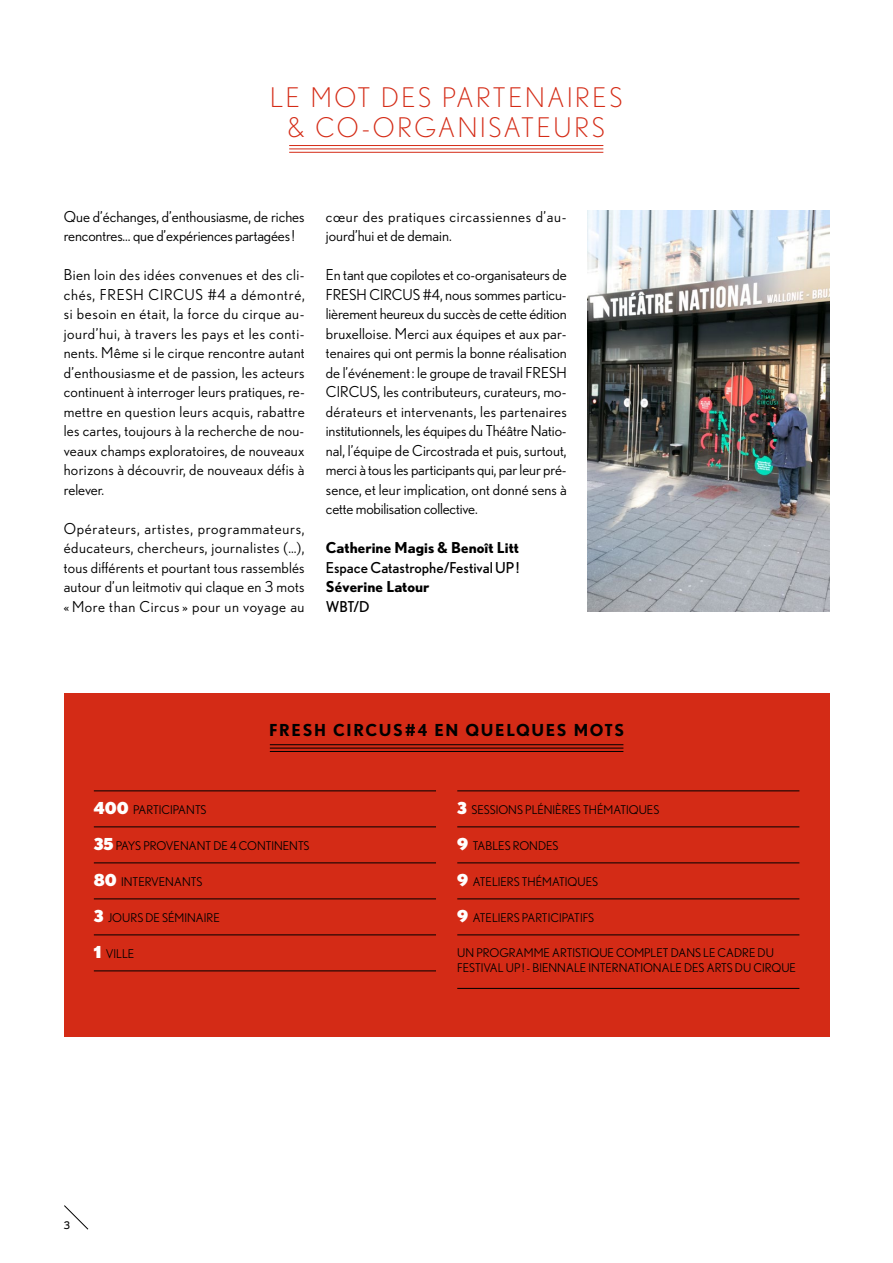
<style>
.page{position:relative;width:893px;height:1263px;background:#fff}
.page>*{position:absolute;margin:0;border:0;box-sizing:border-box;transform-origin:0 0}
.t1{font:300 27px/30px "Nobel";letter-spacing:.1em;color:#d42b16;text-align:center}
.t2{font:700 16.5px "Nobel";letter-spacing:.1em;color:#000}
.t3{font:15px/19.5px "Nobel";letter-spacing:.005em;color:#000;text-align:justify}
.t4{font:15px/19.5px "Nobel";letter-spacing:.04em;color:#000}
.t5{font:700 15px "Nobel";color:#000}
.t6{font:15px "Nobel";color:#000}
.t7{font:12px/15px "Nobel";color:#000}
.t8{font:10.5px "Nobel";color:#000}
.s1{font-weight:900;font-size:16.5px;color:#fff}
</style>
<div class="page">
<svg style="left:64px;top:1205px;width:25px;height:25px"></svg>
<hr style="left:289px;top:145px;width:314px;height:1px;background:#d42b16">
<hr style="left:289px;top:149px;width:314px;height:1px;background:#d42b16">
<hr style="left:289px;top:152px;width:314px;height:1px;background:#d42b16">
<div style="left:64px;top:693px;width:765px;height:344px;background:#d42b16"></div>
<hr style="left:270px;top:744px;width:353px;height:1px;background:#000">
<hr style="left:270px;top:748px;width:353px;height:1px;background:#000">
<hr style="left:270px;top:751px;width:353px;height:1px;background:#000">
<hr style="left:94px;top:790px;width:342px;height:1px;background:#000">
<hr style="left:94px;top:826px;width:342px;height:1px;background:#000">
<hr style="left:94px;top:862px;width:342px;height:1px;background:#000">
<hr style="left:94px;top:898px;width:342px;height:1px;background:#000">
<hr style="left:94px;top:934px;width:342px;height:1px;background:#000">
<hr style="left:94px;top:970px;width:342px;height:1px;background:#000">
<hr style="left:457px;top:790px;width:342px;height:1px;background:#000">
<hr style="left:457px;top:826px;width:342px;height:1px;background:#000">
<hr style="left:457px;top:862px;width:342px;height:1px;background:#000">
<hr style="left:457px;top:898px;width:342px;height:1px;background:#000">
<hr style="left:457px;top:934px;width:342px;height:1px;background:#000">
<hr style="left:457px;top:988px;width:342px;height:1px;background:#000">
<img style="left:588px;top:211px;width:241px;height:401px">
<h1 class="t1" style="left:270px;top:82px;width:354px">LE MOT DES PARTENAIRES &amp; CO-ORGANISATEURS</h1>
<p class="t3" style="left:64px;top:206px;width:242px">Que d’échanges, d’enthousiasme, de riches rencontres… que d’expériences partagées!</p>
<p class="t3" style="left:64px;top:265px;width:242px">Bien loin des idées convenues et des cli&shy;chés, FRESH CIRCUS #4 a démontré, si besoin en était, la force du cirque au&shy;jourd’hui, à travers les pays et les conti&shy;nents. Même si le cirque rencontre autant d’enthousiasme et de passion, les acteurs continuent à interroger leurs pratiques, re&shy;mettre en question leurs acquis, rabattre les cartes, toujours à la recherche de nou&shy;veaux champs exploratoires, de nouveaux horizons à découvrir, de nouveaux défis à relever.</p>
<p class="t3" style="left:64px;top:518px;width:242px">Opérateurs, artistes, programmateurs, éducateurs, chercheurs, journalistes (…), tous différents et pourtant tous rassemblés autour d’un leitmotiv qui claque en 3 mots « More than Circus » pour un voyage au</p>
<p class="t4" style="left:326px;top:206px;width:242px">cœur des pratiques circassiennes d’au&shy;jourd’hui et de demain.</p>
<p class="t3" style="left:326px;top:265px;width:242px">En tant que copilotes et co-organisateurs de FRESH CIRCUS #4, nous sommes particu&shy;lièrement heureux du succès de cette édition bruxelloise. Merci aux équipes et aux par&shy;tenaires qui ont permis la bonne réalisation de l’événement: le groupe de travail FRESH CIRCUS, les contributeurs, curateurs, mo&shy;dérateurs et intervenants, les partenaires institutionnels, les équipes du Théâtre Natio&shy;nal, l’équipe de Circostrada et puis, surtout, merci à tous les participants qui, par leur pré&shy;sence, et leur implication, ont donné sens à cette mobilisation collective.</p>
<p class="t5" style="left:326px;top:539px;width:195px">Catherine Magis &amp; Benoît Litt</p>
<p class="t6" style="left:326px;top:558px;width:195px">Espace Catastrophe/Festival UP!</p>
<p class="t5" style="left:326px;top:578px;width:105px">Séverine Latour</p>
<p class="t6" style="left:326px;top:597px;width:45px">WBT/D</p>
<p class="t2" style="left:269px;top:720px;width:357px">FRESH CIRCUS#4 EN QUELQUES MOTS</p>
<p class="t7" style="left:94px;top:802px;width:114px"><span class="s1">400</span> PARTICIPANTS</p>
<p class="t7" style="left:94px;top:838px;width:217px"><span class="s1">35</span> PAYS PROVENANT DE 4 CONTINENTS</p>
<p class="t7" style="left:94px;top:874px;width:110px"><span class="s1">80</span> INTERVENANTS</p>
<p class="t7" style="left:94px;top:910px;width:127px"><span class="s1">3</span> JOURS DE SÉMINAIRE</p>
<p class="t7" style="left:94px;top:946px;width:42px"><span class="s1">1</span> VILLE</p>
<p class="t8" style="left:64px;top:1219px;width:8px">3</p>
<p class="t7" style="left:457px;top:802px;width:204px"><span class="s1">3</span> SESSIONS PLÉNIÈRES THÉMATIQUES</p>
<p class="t7" style="left:457px;top:838px;width:103px"><span class="s1">9</span> TABLES RONDES</p>
<p class="t7" style="left:457px;top:874px;width:142px"><span class="s1">9</span> ATELIERS THÉMATIQUES</p>
<p class="t7" style="left:457px;top:910px;width:138px"><span class="s1">9</span> ATELIERS PARTICIPATIFS</p>
<p class="t7" style="left:457px;top:945px;width:340px">UN PROGRAMME ARTISTIQUE COMPLET DANS LE CADRE DU<br>FESTIVAL UP! - BIENNALE INTERNATIONALE DES ARTS DU CIRQUE</p>
</div>
